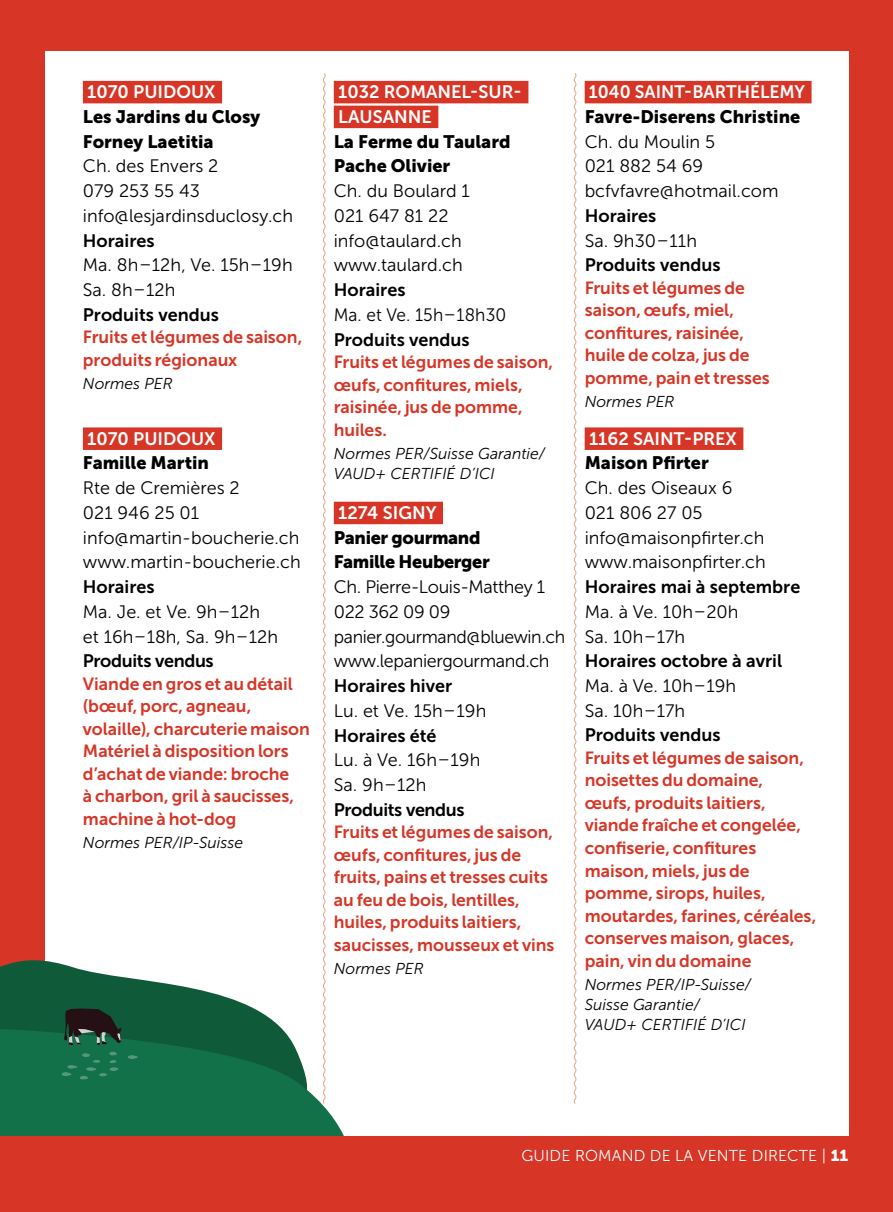
<style>
.page{position:relative;width:893px;height:1212px;background:#d73526}
.page>*{position:absolute;margin:0;border:0;box-sizing:border-box;transform-origin:0 0}
.t1{font:18px/24.8px "Museo Sans 300";color:#000}
.t2{font:18px "Museo Sans 700";color:#000}
.t3{font:18px/24.8px "Museo Sans 900";color:#000}
.t4{font:18px/24.8px "Museo Sans 700";color:#fff}
.t5{font:18px/24.8px "Museo Sans 300";letter-spacing:-.02em;color:#000}
.t6{font:18px/24.8px "Museo Sans 900";letter-spacing:-.02em;color:#000}
.t7{font:18px "Museo Sans 700";letter-spacing:-.02em;color:#000}
.t8{font:18px "Museo Sans 300";color:#000;scale:.96 1}
.t9{font:17.55px/22.5px "Museo Sans 700";color:#d73526}
.t10{font:italic 15.75px/20.2px "Museo Sans 300";color:#000}
.t11{font:15.75px "Museo Sans 300";letter-spacing:.01em;color:#fff}
.s1{font-family:"Museo Sans 900"}
</style>
<div class="page">
<div style="left:45px;top:51px;width:803px;height:1084px;background:#fff"></div>
<div style="left:334px;top:81px;width:194px;height:22px;background:#d73526"></div>
<div style="left:334px;top:106px;width:104px;height:22px;background:#d73526"></div>
<div style="left:334px;top:502px;width:109px;height:22px;background:#d73526"></div>
<div style="left:585px;top:81px;width:226px;height:22px;background:#d73526"></div>
<div style="left:585px;top:427px;width:158px;height:23px;background:#d73526"></div>
<svg style="left:573px;top:73px;width:4px;height:1031px"></svg>
<svg style="left:0;top:73px;width:350px;height:1062px"></svg>
<p class="t4" style="left:87px;top:79px;width:130px">1070 PUIDOUX</p>
<p class="t3" style="left:83px;top:104px;width:179px">Les Jardins du Closy<br>Forney Laetitia</p>
<p class="t1" style="left:83px;top:154px;width:212px">Ch. des Envers 2<br>079 253 55 43 info@lesjardinsduclosy.ch</p>
<p class="t2" style="left:83px;top:230px;width:73px">Horaires</p>
<p class="t1" style="left:83px;top:253px;width:211px">Ma. 8 h–12 h, Ve. 15h–19 h<br>Sa. 8 h–12 h</p>
<p class="t2" style="left:83px;top:305px;width:137px">Produits vendus</p>
<p class="t9" style="left:83px;top:326px;width:221px">Fruits et légumes de saison, produits régionaux</p>
<p class="t10" style="left:83px;top:374px;width:91px">Normes PER</p>
<p class="t4" style="left:87px;top:426px;width:130px">1070 PUIDOUX</p>
<p class="t3" style="left:83px;top:451px;width:128px">Famille Martin</p>
<p class="t1" style="left:83px;top:476px;width:219px">Rte de Cremières 2<br>021 946 25 01 info@martin-boucherie.ch www.martin-boucherie.ch</p>
<p class="t2" style="left:83px;top:577px;width:73px">Horaires</p>
<p class="t1" style="left:83px;top:599px;width:197px">Ma. Je. et Ve. 9h–12h et 16h–18h, Sa. 9h–12h</p>
<p class="t7" style="left:83px;top:651px;width:132px">Produits vendus</p>
<p class="t9" style="left:83px;top:673px;width:229px">Viande en gros et au détail (bœuf, porc, agneau, volaille), charcuterie maison<br>Matériel à disposition lors d’achat de viande: broche<br>à charbon, gril à saucisses, machine à hot-dog</p>
<p class="t10" style="left:83px;top:833px;width:162px">Normes PER/IP-Suisse</p>
<p class="t4" style="left:338px;top:79px;width:185px">1032 ROMANEL-SUR-<br>LAUSANNE</p>
<p class="t3" style="left:334px;top:129px;width:178px">La Ferme du Taulard<br>Pache Olivier</p>
<p class="t1" style="left:334px;top:179px;width:138px">Ch. du Boulard 1<br>021 647 81 22 info@taulard.ch www.taulard.ch</p>
<p class="t2" style="left:334px;top:280px;width:73px">Horaires</p>
<p class="t8" style="left:334px;top:305px;width:181px">Ma. et Ve. 15 h–18 h 30</p>
<p class="t2" style="left:334px;top:329px;width:137px">Produits vendus</p>
<p class="t9" style="left:334px;top:351px;width:221px">Fruits et légumes de saison, œufs, confitures, miels, raisinée, jus de pomme, huiles.</p>
<p class="t10" style="left:334px;top:444px;width:213px">Normes PER/Suisse Garantie/<br>VAUD+ CERTIFIÉ D’ICI</p>
<p class="t4" style="left:338px;top:500px;width:100px">1274 SIGNY</p>
<p class="t6" style="left:334px;top:525px;width:157px">Panier gourmand<br>Famille Heuberger</p>
<p class="t5" style="left:334px;top:575px;width:233px">Ch. Pierre-Louis-Matthey 1<br>022 362 09 09 panier.gourmand@bluewin.ch www.lepaniergourmand.ch</p>
<p class="t2" style="left:334px;top:676px;width:120px">Horaires hiver</p>
<p class="t1" style="left:334px;top:698px;width:154px">Lu. et Ve. 15 h–19 h</p>
<p class="t2" style="left:334px;top:725px;width:104px">Horaires été</p>
<p class="t1" style="left:334px;top:748px;width:148px">Lu. à Ve. 16 h–19 h<br>Sa. 9 h–12 h</p>
<p class="t7" style="left:334px;top:799px;width:132px">Produits vendus</p>
<p class="t9" style="left:334px;top:821px;width:222px">Fruits et légumes de saison, œufs, confitures, jus de fruits, pains et tresses cuits au feu de bois, lentilles, huiles, produits laitiers, saucisses, mousseux et vins</p>
<p class="t10" style="left:334px;top:959px;width:91px">Normes PER</p>
<p class="t4" style="left:589px;top:79px;width:218px">1040 SAINT-BARTHÉLEMY</p>
<p class="t3" style="left:585px;top:104px;width:217px">Favre-Diserens Christine</p>
<p class="t1" style="left:585px;top:129px;width:195px">Ch. du Moulin 5<br>021 882 54 69 bcfvfavre@hotmail.com</p>
<p class="t2" style="left:585px;top:206px;width:73px">Horaires</p>
<p class="t1" style="left:585px;top:228px;width:114px">Sa. 9 h 30–11 h</p>
<p class="t2" style="left:585px;top:255px;width:137px">Produits vendus</p>
<p class="t9" style="left:585px;top:276px;width:187px">Fruits et légumes de saison, œufs, miel, confitures, raisinée, huile de colza, jus de pomme, pain et tresses</p>
<p class="t10" style="left:585px;top:392px;width:91px">Normes PER</p>
<p class="t4" style="left:589px;top:426px;width:149px">1162 SAINT-PREX</p>
<p class="t3" style="left:585px;top:451px;width:126px">Maison Pfirter</p>
<p class="t1" style="left:585px;top:476px;width:183px">Ch. des Oiseaux 6<br>021 806 27 05 info@maisonpfirter.ch www.maisonpfirter.ch</p>
<p class="t2" style="left:585px;top:577px;width:217px">Horaires mai à septembre</p>
<p class="t1" style="left:585px;top:599px;width:155px">Ma. à Ve. 10h–20h<br>Sa. 10h–17h</p>
<p class="t2" style="left:585px;top:651px;width:199px">Horaires octobre à avril</p>
<p class="t1" style="left:585px;top:674px;width:153px">Ma. à Ve. 10h–19h<br>Sa. 10h–17h</p>
<p class="t2" style="left:585px;top:725px;width:137px">Produits vendus</p>
<p class="t9" style="left:585px;top:747px;width:233px">Fruits et légumes de saison, noisettes du domaine,<br>œufs, produits laitiers, viande fraîche et congelée, confiserie, confitures maison, miels, jus de pomme, sirops, huiles, moutardes, farines, céréales, conserves maison, glaces, pain, vin du domaine</p>
<p class="t10" style="left:585px;top:974px;width:168px">Normes PER/IP-Suisse/<br>Suisse Garantie/<br>VAUD+ CERTIFIÉ D’ICI</p>
<p class="t11" style="left:521px;top:1147px;width:328px">GUIDE ROMAND DE LA VENTE DIRECTE | <span class="s1">11</span></p>
</div>
